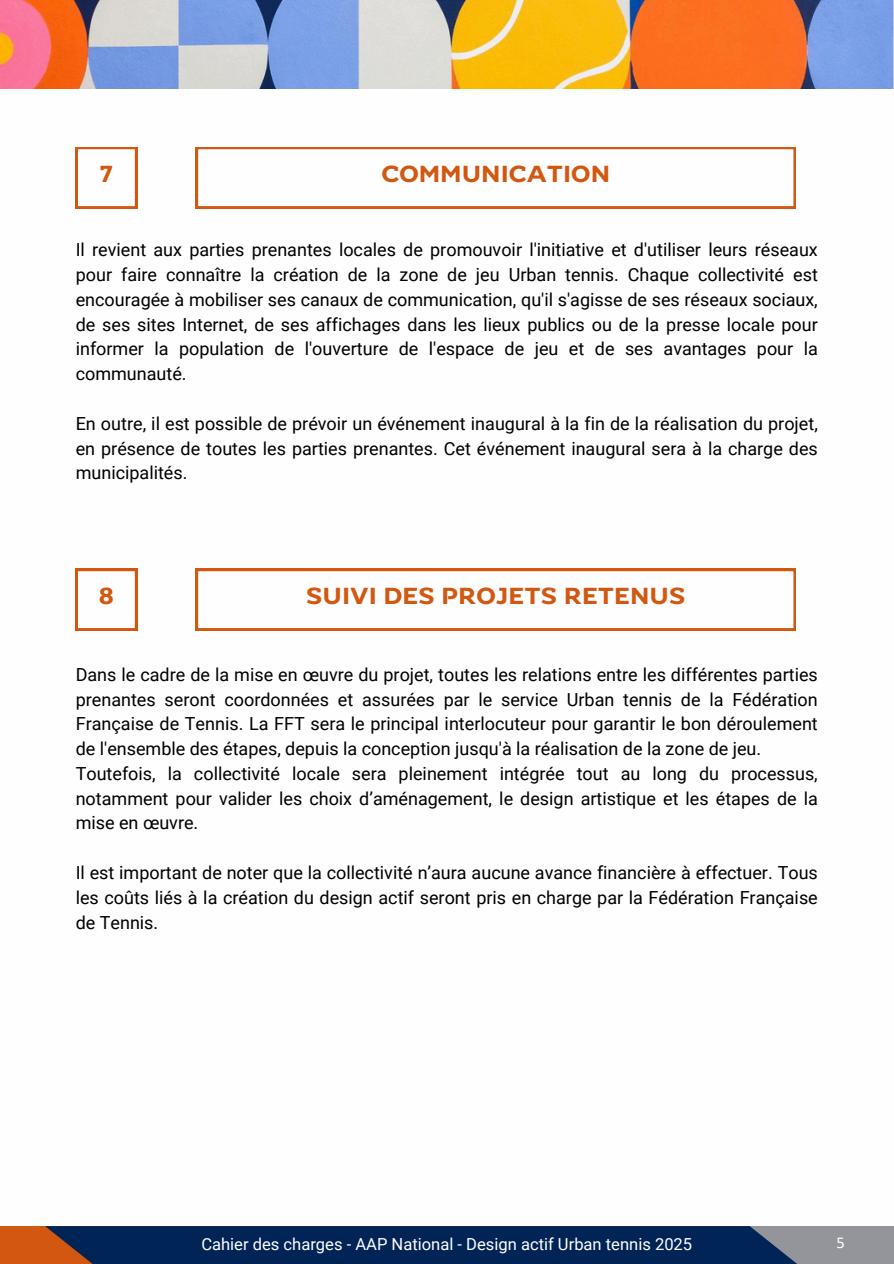
<style>
.page{position:relative;width:894px;height:1264px;background:#fff}
.page>*{position:absolute;margin:0;border:0;box-sizing:border-box;transform-origin:0 0}
.t1{font:25.5px "FF Tennis V";color:#d25711}
.t2{font:18px/24.8px "Roboto";color:#000;text-align:justify}
.t3{font:16.5px "Roboto";color:#fffefe}
.t4{font:16.5px "Calibri";color:#fff}
</style>
<div class="page">
<img style="left:0;top:0;width:893px;height:89px">
<svg style="left:76px;top:147px;width:61px;height:61px"></svg>
<svg style="left:196px;top:147px;width:599px;height:61px"></svg>
<svg style="left:76px;top:569px;width:61px;height:61px"></svg>
<svg style="left:196px;top:569px;width:599px;height:61px"></svg>
<div style="left:0;top:1226px;width:804px;height:37px;background:#d25711"></div>
<div style="left:740px;top:1226px;width:153px;height:37px;background:#94959a"></div>
<svg style="left:45px;top:1226px;width:751px;height:37px;background:#0b2955"></svg>
<h1 class="t1" style="left:100px;top:165px;width:14px">7</h1>
<p class="t1" style="left:381px;top:165px;width:230px">COMMUNICATION</p>
<p class="t2" style="left:76px;top:238px;width:743px">Il revient aux parties prenantes locales de promouvoir l'initiative et d'utiliser leurs réseaux pour faire connaître la création de la zone de jeu Urban tennis. Chaque collectivité est encouragée à mobiliser ses canaux de communication, qu'il s'agisse de ses réseaux sociaux, de ses sites Internet, de ses affichages dans les lieux publics ou de la presse locale pour informer la population de l'ouverture de l'espace de jeu et de ses avantages pour la communauté.</p>
<p class="t2" style="left:76px;top:411px;width:743px">En outre, il est possible de prévoir un événement inaugural à la fin de la réalisation du projet, en présence de toutes les parties prenantes. Cet événement inaugural sera à la charge des municipalités.</p>
<p class="t1" style="left:99px;top:587px;width:16px">8</p>
<p class="t1" style="left:306px;top:587px;width:381px">SUIVI DES PROJETS RETENUS</p>
<p class="t2" style="left:76px;top:662px;width:743px">Dans le cadre de la mise en œuvre du projet, toutes les relations entre les différentes parties prenantes seront coordonnées et assurées par le service Urban tennis de la Fédération Française de Tennis. La FFT sera le principal interlocuteur pour garantir le bon déroulement de l'ensemble des étapes, depuis la conception jusqu'à la réalisation de la zone de jeu.</p>
<p class="t2" style="left:76px;top:761px;width:743px">Toutefois, la collectivité locale sera pleinement intégrée tout au long du processus, notamment pour valider les choix d’aménagement, le design artistique et les étapes de la mise en œuvre.</p>
<p class="t2" style="left:76px;top:860px;width:743px">Il est important de noter que la collectivité n’aura aucune avance financière à effectuer. Tous les coûts liés à la création du design actif seront pris en charge par la Fédération Française de Tennis.</p>
<p class="t3" style="left:201px;top:1234px;width:492px">Cahier des charges - AAP National - Design actif Urban tennis 2025</p>
<h1 class="t4" style="left:836px;top:1235px;width:10px">5</h1>
</div>
